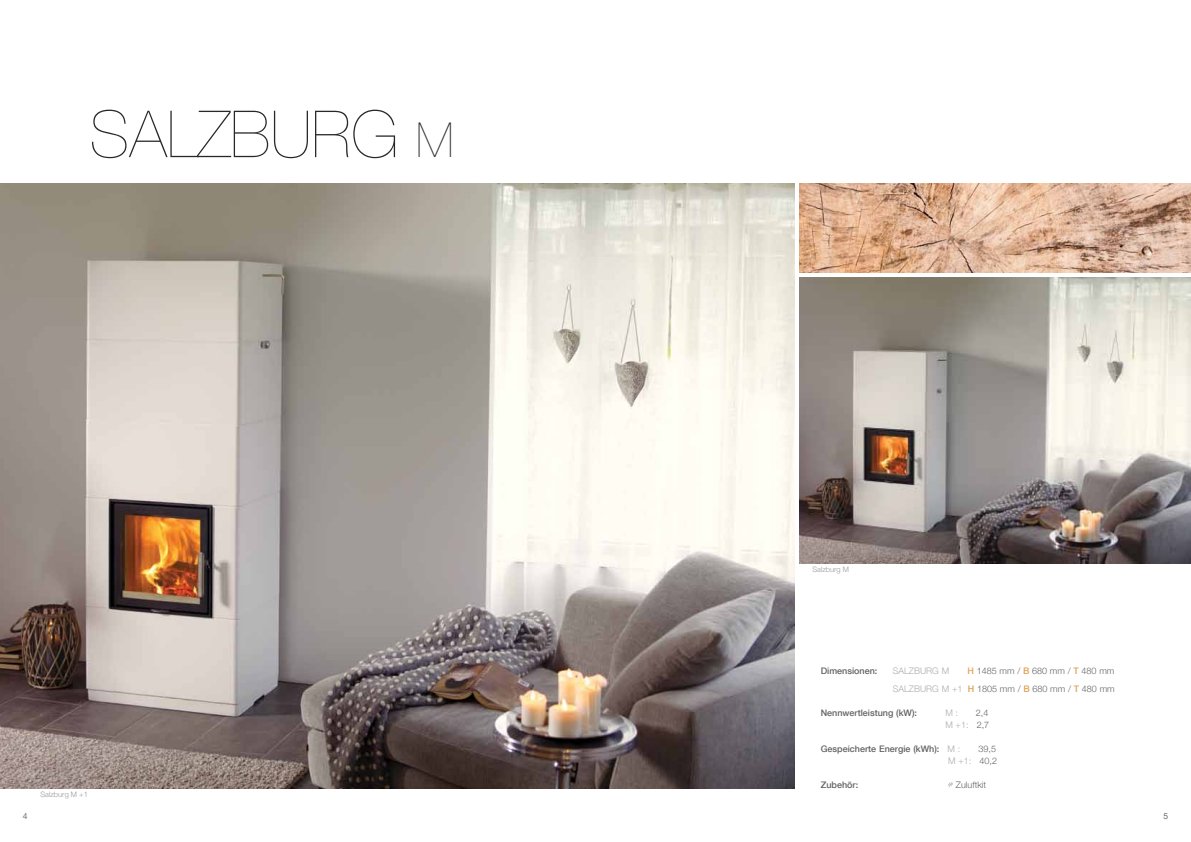
<style>
.page{position:relative;width:1191px;height:842px;background:#fff}
.page>*{position:absolute;margin:0;border:0;box-sizing:border-box;transform-origin:0 0}
.t1{font:200 65px "Helvetica Neue";color:#292829}
.t2{font:300 9px/12px "Helvetica Neue";color:#616264;text-align:right}
.t3{font:500 9px "Helvetica Neue";color:#616264}
.t4{font:300 9px "Helvetica Neue";color:#abadb0}
.t5{font:8.5px "Helvetica Neue";color:#6b6c6e}
.t6{font:300 7.5px "Helvetica Neue";color:#989a9d}
.s1{font-size:48px}
.s2{font-weight:500;color:#e3a35c}
.s3{font-weight:500;color:#e29f55}
.s4{color:#abadb0}
.s5{font-weight:300;color:#abadb0}
</style>
<div class="page">
<img style="left:799px;top:278px;width:392px;height:285px">
<img style="left:0;top:183px;width:794px;height:605px">
<svg style="left:948px;top:782px;width:5px;height:6px"></svg>
<img style="left:799px;top:183px;width:392px;height:89px">
<h1 class="t1" style="left:90px;top:84px;width:365px">SALZBURG <span class="s1">M</span></h1>
<p class="t6" style="left:40px;top:788px;width:49px">Salzburg M +1</p>
<p class="t6" style="left:812px;top:563px;width:38px">Salzburg M</p>
<p class="t2" style="left:892px;top:662px;width:223px;line-height:17.7px"><span class="s2">H</span> 1485 mm / <span class="s3">B</span> 680 mm / <span class="s3">T</span> 480 mm<br><span class="s4">SALZBURG M +1</span> <span class="s3">H</span> 1805 mm / <span class="s3">B</span> 680 mm / <span class="s3">T</span> 480 mm</p>
<p class="t3" style="left:820px;top:705px;width:98px">Nennwertleistung (kW):</p>
<p class="t4" style="left:945px;top:705px;width:14px">M :</p>
<p class="t3" style="left:820px;top:664px;width:58px">Dimensionen:</p>
<p class="t4" style="left:892px;top:664px;width:58px">SALZBURG M</p>
<p class="t2" style="left:945px;top:706px;width:45px">2,4<br><span class="s4">M +1:</span> 2,7</p>
<p class="t3" style="left:820px;top:741px;width:141px">Gespeicherte Energie (kWh): <span class="s5">M :</span></p>
<p class="t2" style="left:948px;top:742px;width:50px">39,5<br><span class="s4">M +1:</span> 40,2</p>
<p class="t3" style="left:820px;top:777px;width:39px">Zubehör:</p>
<p class="t2" style="left:956px;top:778px;width:32px">Zuluftkit</p>
<p class="t5" style="left:23px;top:809px;width:6px">4</p>
<p class="t5" style="left:1163px;top:809px;width:6px">5</p>
</div>
